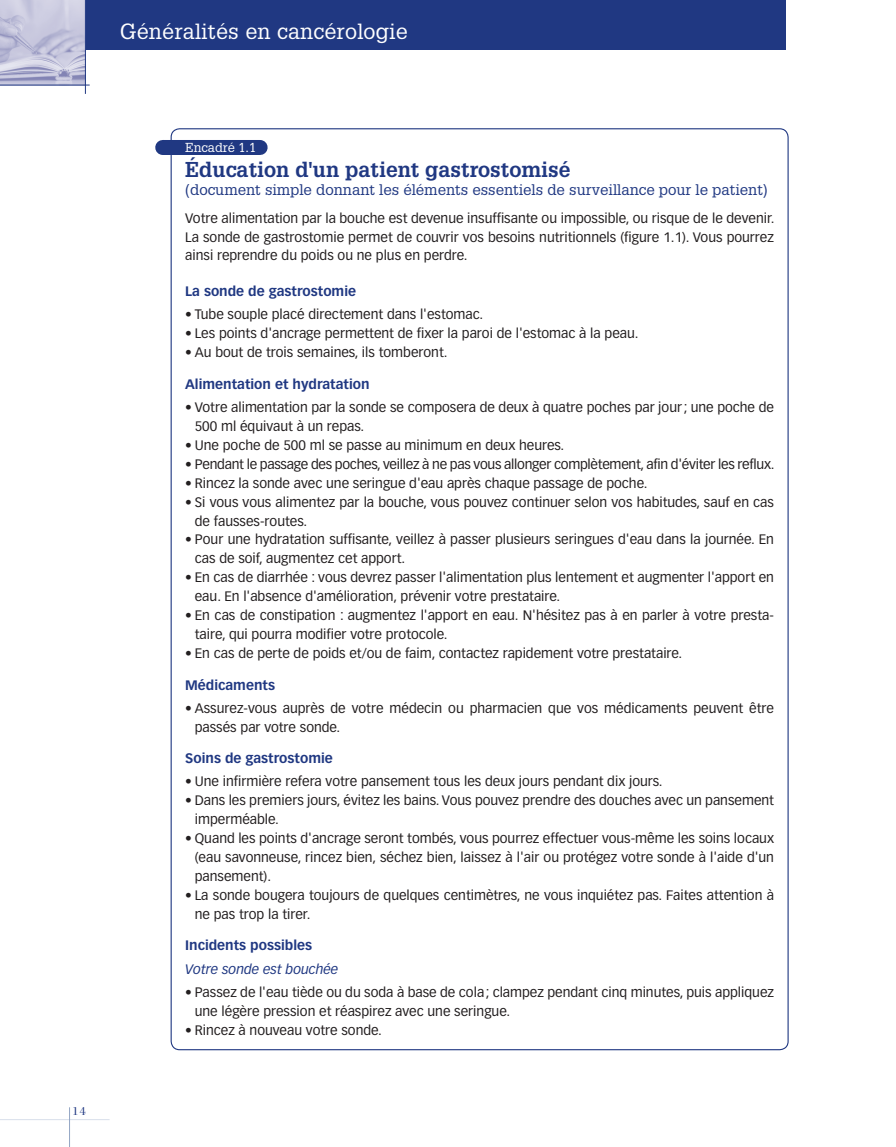
<style>
.page{position:relative;width:896px;height:1147px;background:#fff}
.page>*{position:absolute;margin:0;border:0;box-sizing:border-box;transform-origin:0 0}
.t1{font:21.45px "Glypha";letter-spacing:.01em;color:#fff}
.t2{font:700 21px "Glypha LT Std";color:#203882}
.t3{font:15px "Glypha LT Std";color:#203882}
.t4{font:13.5px/18.9px "Vectora LT Std";color:#231f20}
.t5{font:700 13.5px "Vectora LT Std";color:#203882}
.t6{font:13.5px "Vectora LT Std";letter-spacing:-.02em;color:#231f20}
.t7{font:italic 13.5px "Vectora LT Std";color:#203882}
.t8{font:12.75px "Glypha LT Std";color:#fff}
.t9{font:12px "Bodoni";color:#203882}
</style>
<div class="page">
<div style="left:84px;top:0;width:701px;height:50px;background:#203882"></div>
<hr style="left:0;top:1119px;width:110px;height:1px;background:#d8dfeb">
<hr style="left:69px;top:1107px;width:1px;height:40px;background:#92a5c4">
<img style="left:0;top:0;width:85px;height:85px">
<hr style="left:0;top:85px;width:90px;height:1px;background:#203882">
<hr style="left:85px;top:0;width:1px;height:94px;background:#203882">
<div style="left:163px;top:140px;width:96px;height:15px;background:#203882"></div>
<svg style="left:259px;top:140px;width:1px;height:15px"></svg>
<h1 class="t1" style="left:120px;top:18px;width:289px">Généralités en cancérologie</h1>
<p class="t9" style="left:73px;top:1104px;width:15px">14</p>
<p class="t8" style="left:185px;top:140px;width:72px">Encadré 1.1</p>
<h2 class="t2" style="left:185px;top:157px;width:386px">Éducation d'un patient gastrostomisé</h2>
<p class="t3" style="left:185px;top:181px;width:584px">(document simple donnant les éléments essentiels de surveillance pour le patient)</p>
<p class="t4" style="left:185px;top:208px;width:590px;text-align:justify">Votre alimentation par la bouche est devenue insuffisante ou impossible, ou risque de le devenir.<br>La sonde de gastrostomie permet de couvrir vos besoins nutritionnels (figure 1.1). Vous pourrez ainsi reprendre du poids ou ne plus en perdre.</p>
<p class="t5" style="left:185px;top:283px;width:172px">La sonde de gastrostomie</p>
<p class="t4" style="left:185px;top:305px;width:299px">• Tube souple placé directement dans l'estomac.</p>
<p class="t4" style="left:185px;top:324px;width:455px">• Les points d'ancrage permettent de fixer la paroi de l'estomac à la peau.</p>
<p class="t4" style="left:185px;top:343px;width:264px">• Au bout de trois semaines, ils tomberont.</p>
<p class="t5" style="left:185px;top:376px;width:186px">Alimentation et hydratation</p>
<p class="t4" style="left:195px;top:398px;width:580px;text-indent:-10px">• Votre alimentation par la sonde se composera de deux à quatre poches par jour; une poche de<br>500 ml équivaut à un repas.</p>
<p class="t4" style="left:185px;top:436px;width:380px">• Une poche de 500 ml se passe au minimum en deux heures.</p>
<p class="t6" style="left:185px;top:456px;width:590px">• Pendant le passage des poches, veillez à ne pas vous allonger complètement, afin d'éviter les reflux.</p>
<p class="t4" style="left:185px;top:474px;width:463px">• Rincez la sonde avec une seringue d'eau après chaque passage de poche.</p>
<p class="t4" style="left:195px;top:492px;width:580px;text-indent:-10px">• Si vous vous alimentez par la bouche, vous pouvez continuer selon vos habitudes, sauf en cas de fausses-routes.</p>
<p class="t4" style="left:195px;top:530px;width:580px;text-indent:-10px">• Pour une hydratation suffisante, veillez à passer plusieurs seringues d'eau dans la journée. En cas de soif, augmentez cet apport.</p>
<p class="t4" style="left:195px;top:568px;width:580px;text-indent:-10px">• En cas de diarrhée : vous devrez passer l'alimentation plus lentement et augmenter l'apport en eau. En l'absence d'amélioration, prévenir votre prestataire.</p>
<p class="t4" style="left:195px;top:606px;width:580px;text-indent:-10px">• En cas de constipation : augmentez l'apport en eau. N'hésitez pas à en parler à votre presta&shy;taire, qui pourra modifier votre protocole.</p>
<p class="t4" style="left:185px;top:644px;width:498px">• En cas de perte de poids et/ou de faim, contactez rapidement votre prestataire.</p>
<p class="t5" style="left:185px;top:676px;width:91px">Médicaments</p>
<p class="t4" style="left:195px;top:698px;width:580px;text-indent:-10px">• Assurez-vous auprès de votre médecin ou pharmacien que vos médicaments peuvent être passés par votre sonde.</p>
<p class="t5" style="left:185px;top:750px;width:149px">Soins de gastrostomie</p>
<p class="t4" style="left:185px;top:772px;width:479px">• Une infirmière refera votre pansement tous les deux jours pendant dix jours.</p>
<p class="t4" style="left:195px;top:791px;width:580px;text-indent:-10px">• Dans les premiers jours, évitez les bains. Vous pouvez prendre des douches avec un pansement imperméable.</p>
<p class="t4" style="left:195px;top:829px;width:580px;text-align:justify;text-indent:-10px">• Quand les points d'ancrage seront tombés, vous pourrez effectuer vous-même les soins locaux (eau savonneuse, rincez bien, séchez bien, laissez à l'air ou protégez votre sonde à l'aide d'un pansement).</p>
<p class="t4" style="left:195px;top:886px;width:580px;text-indent:-10px">• La sonde bougera toujours de quelques centimètres, ne vous inquiétez pas. Faites attention à ne pas trop la tirer.</p>
<p class="t5" style="left:185px;top:937px;width:128px">Incidents possibles</p>
<p class="t7" style="left:185px;top:961px;width:155px">Votre sonde est bouchée</p>
<p class="t4" style="left:195px;top:982px;width:580px;text-indent:-10px">• Passez de l'eau tiède ou du soda à base de cola; clampez pendant cinq minutes, puis appliquez une légère pression et réaspirez avec une seringue.</p>
<p class="t4" style="left:185px;top:1020px;width:198px">• Rincez à nouveau votre sonde.</p>
</div>
